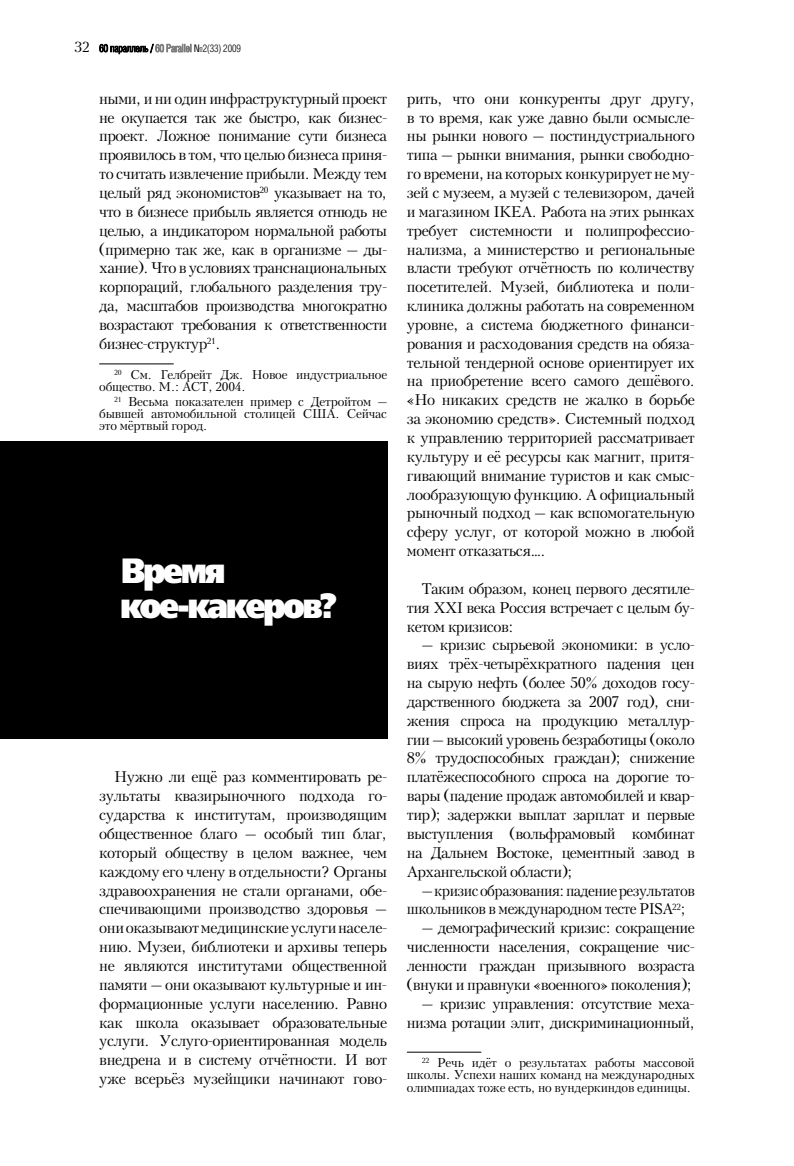
<style>
.page{position:relative;width:794px;height:1166px;background:#fff}
.page>*{position:absolute;margin:0;border:0;box-sizing:border-box;transform-origin:0 0}
.t1{font:35px/35px "Free Set Black C";letter-spacing:-.08em;color:#fff;scale:.9 1}
.t2{font:14.88px/18.9px "Kudrashov C";letter-spacing:-.04em;color:#000;text-align:justify}
.t3{font:14.88px/18.9px "Kudrashov C";letter-spacing:-.04em;color:#000;scale:.96 1}
.t4{font:12.25px/12.2px "Kudrashov C";letter-spacing:-.02em;color:#000;text-align:justify}
</style>
<div class="page">
<hr style="left:99px;top:364px;width:75px;height:1px;background:#000">
<hr style="left:407px;top:1052px;width:74px;height:1px;background:#000">
<div style="left:0;top:441px;width:387px;height:298px;background:#000"></div>
<svg style="left:99px;top:44px;width:92px;height:10px"></svg>
<p class="t2" style="left:99px;top:89px;width:289px">ными, и ни один инфраструктурный проект не окупается так же быстро, как бизнес&shy;проект. Ложное понимание сути бизнеса проявилось в том, что целью бизнеса приня&shy;то считать извлечение прибыли. Между тем целый ряд экономистов<sup>20</sup> указывает на то, что в бизнесе прибыль является отнюдь не целью, а индикатором нормальной работы (примерно так же, как в организме – ды&shy;хание). Что в условиях транснациональных корпораций, глобального разделения тру&shy;да, масштабов производства многократно возрастают требования к ответственности бизнес-структур<sup>21</sup>.</p>
<p class="t4" style="left:99px;top:368px;width:289px;text-indent:15px"><sup>20</sup> См. Гелбрейт Дж. Новое индустриальное общество. М.: АСТ, 2004.</p>
<p class="t4" style="left:99px;top:396px;width:289px;text-indent:15px"><sup>21</sup> Весьма показателен пример с Детройтом – бывшей автомобильной столицей США. Сейчас это мёртвый город.</p>
<h1 class="t1" style="left:120px;top:555px;width:243px">Время кое-какеров?</h1>
<p class="t2" style="left:99px;top:768px;width:289px;text-indent:15px">Нужно ли ещё раз комментировать ре&shy;зультаты квазирыночного подхода го&shy;сударства к институтам, производящим общественное благо – особый тип благ, который обществу в целом важнее, чем каждому его члену в отдельности? Органы здравоохранения не стали органами, обе&shy;спечивающими производство здоровья – они оказывают медицинские услуги населе&shy;нию. Музеи, библиотеки и архивы теперь не являются институтами общественной памяти – они оказывают культурные и ин&shy;формационные услуги населению. Равно как школа оказывает образовательные услуги. Услуго-ориентированная модель внедрена и в систему отчётности. И вот уже всерьёз музейщики начинают гово-</p>
<p class="t2" style="left:407px;top:89px;width:289px">рить, что они конкуренты друг другу, в то время, как уже давно были осмысле&shy;ны рынки нового – постиндустриального типа – рынки внимания, рынки свободно&shy;го времени, на которых конкурирует не му&shy;зей с музеем, а музей с телевизором, дачей и магазином IKEA. Работа на этих рынках требует системности и полипрофессио&shy;нализма, а министерство и региональные власти требуют отчётность по количеству посетителей. Музей, библиотека и поли&shy;клиника должны работать на современном уровне, а система бюджетного финанси&shy;рования и расходования средств на обяза&shy;тельной тендерной основе ориентирует их на приобретение всего самого дешёвого. «Но никаких средств не жалко в борьбе за экономию средств». Системный подход к управлению территорией рассматривает культуру и её ресурсы как магнит, притя&shy;гивающий внимание туристов и как смыс&shy;лообразующую функцию. А официальный рыночный подход – как вспомогательную сферу услуг, от которой можно в любой момент отказаться….</p>
<p class="t2" style="left:407px;top:579px;width:289px;text-indent:15px">Таким образом, конец первого десятиле&shy;тия XXI века Россия встречает с целым бу&shy;кетом кризисов:</p>
<p class="t2" style="left:407px;top:636px;width:289px;text-indent:15px">– кризис сырьевой экономики: в усло&shy;виях трёх-четырёхкратного падения цен на сырую нефть (более 50% доходов госу&shy;дарственного бюджета за 2007 год), сни&shy;жения спроса на продукцию металлур&shy;гии – высокий уровень безработицы (около 8% трудоспособных граждан); снижение платёжеспособного спроса на дорогие то&shy;вары (падение продаж автомобилей и квар&shy;тир); задержки выплат зарплат и первые выступления (вольфрамовый комбинат на Дальнем Востоке, цементный завод в Архангельской области);</p>
<p class="t3" style="left:407px;top:881px;width:301px;text-indent:15px">– кризис образования: падение результатов школьников в международном тесте PISA<sup>22</sup>;</p>
<p class="t2" style="left:407px;top:919px;width:289px;text-indent:15px">– демографический кризис: сокращение численности населения, сокращение чис&shy;ленности граждан призывного возраста (внуки и правнуки «военного» поколения);</p>
<p class="t2" style="left:407px;top:994px;width:289px;text-align:right">– кризис управления: отсутствие меха&shy;низма ротации элит, дискриминационный,</p>
<p class="t4" style="left:407px;top:1057px;width:289px;text-indent:15px"><sup>22</sup> Речь идёт о результатах работы массовой школы. Успехи наших команд на международных олимпиадах тоже есть, но вундеркиндов единицы.</p>
</div>
